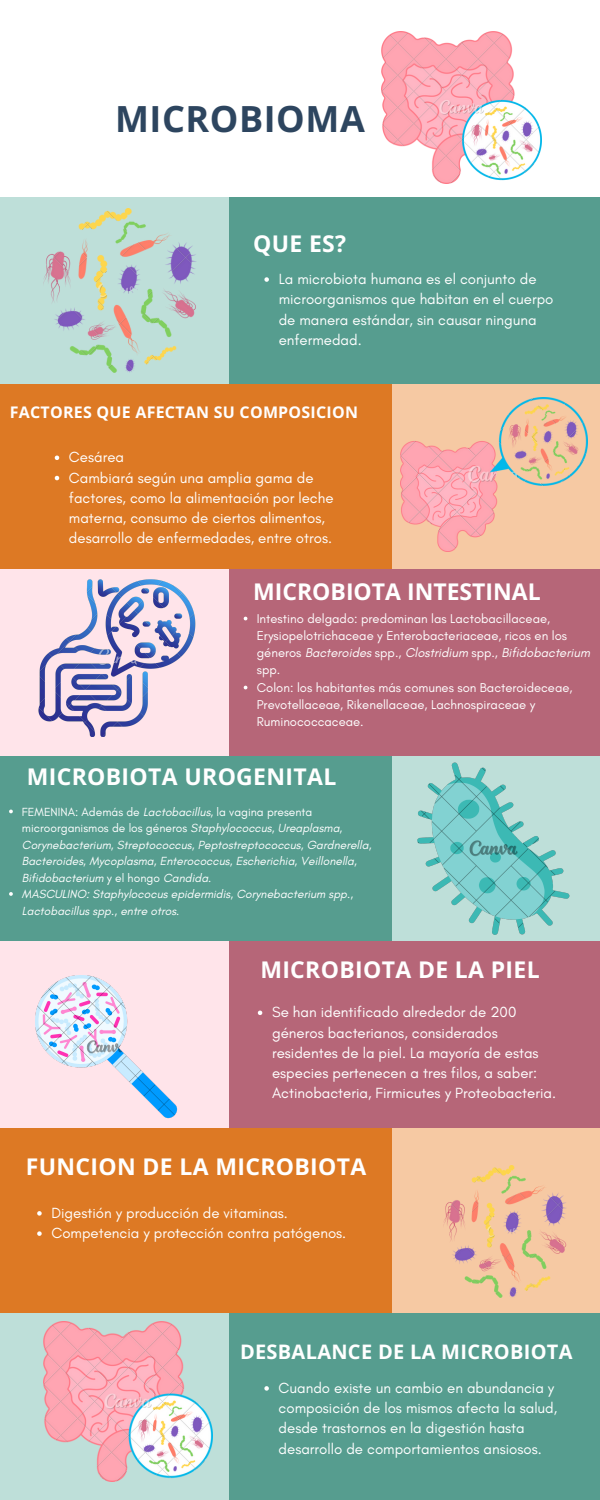
<style>
.page{position:relative;width:600px;height:1500px;background:#fff}
.page>*{position:absolute;margin:0;border:0;box-sizing:border-box;transform-origin:0 0}
.t1{font:700 36px "Open Sans";letter-spacing:.015em;color:#2d455f}
.t2{font:700 23px "Open Sans";letter-spacing:.015em;color:#fff}
.t3{font:700 20px "Open Sans";letter-spacing:.015em;color:#fff}
.t4{font:700 16px "Open Sans";letter-spacing:.015em;color:#fff}
.t5{font:15px/20.2px "Glacial Indifference";color:#fff}
.t6{font:13px/17.2px "Glacial Indifference";color:#fff}
.t7{font:italic 12px/16.5px "Glacial Indifference";color:#fff}
.s1{font-style:italic}
.s2{font-style:normal}
</style>
<div class="page">
<div style="left:0;top:383px;width:392px;height:186px;background:#dd7924"></div>
<div style="left:0;top:755px;width:392px;height:187px;background:#569d8f"></div>
<div style="left:0;top:1128px;width:392px;height:186px;background:#dd7924"></div>
<div style="left:0;top:569px;width:230px;height:186px;background:#ffe4ea"></div>
<div style="left:0;top:197px;width:230px;height:186px;background:#bedfd9"></div>
<div style="left:0;top:942px;width:230px;height:186px;background:#ffe4ea"></div>
<div style="left:0;top:1314px;width:230px;height:186px;background:#bedfd9"></div>
<div style="left:392px;top:383px;width:208px;height:186px;background:#f6c9a3"></div>
<div style="left:392px;top:755px;width:208px;height:187px;background:#bedfd9"></div>
<div style="left:392px;top:1128px;width:208px;height:186px;background:#f6c9a3"></div>
<div style="left:230px;top:569px;width:370px;height:186px;background:#b66678"></div>
<div style="left:230px;top:197px;width:370px;height:186px;background:#569d8f"></div>
<div style="left:230px;top:942px;width:370px;height:186px;background:#b66678"></div>
<div style="left:230px;top:1314px;width:370px;height:186px;background:#569d8f"></div>
<img style="left:43px;top:1321px;width:169px;height:160px">
<img style="left:444px;top:1166px;width:123px;height:132px">
<img style="left:400px;top:398px;width:187px;height:153px">
<img style="left:35px;top:976px;width:143px;height:143px">
<img style="left:382px;top:32px;width:160px;height:151px">
<img style="left:43px;top:208px;width:153px;height:164px">
<img style="left:38px;top:580px;width:158px;height:157px">
<img style="left:418px;top:763px;width:151px;height:171px">
<svg style="left:264px;top:277px;width:5px;height:5px"></svg>
<svg style="left:55px;top:456px;width:4px;height:4px"></svg>
<svg style="left:55px;top:476px;width:4px;height:4px"></svg>
<svg style="left:9px;top:810px;width:4px;height:3px"></svg>
<svg style="left:9px;top:892px;width:4px;height:4px"></svg>
<svg style="left:258px;top:1011px;width:4px;height:4px"></svg>
<svg style="left:37px;top:1211px;width:5px;height:5px"></svg>
<svg style="left:37px;top:1231px;width:5px;height:5px"></svg>
<svg style="left:264px;top:1386px;width:5px;height:5px"></svg>
<p class="t1" style="left:115px;top:93px;width:251px">MICROBIOMA</p>
<p class="t2" style="left:253px;top:227px;width:95px">QUE ES?</p>
<h1 class="t5" style="left:279px;top:269px;width:276px">La microbiota humana es el conjunto de microorganismos que habitan en el cuerpo de manera estándar, sin causar ninguna enfermedad.</h1>
<h2 class="t4" style="left:10px;top:401px;width:350px">FACTORES QUE AFECTAN SU COMPOSICION</h2>
<p class="t5" style="left:69px;top:447px;width:57px">Cesárea</p>
<h2 class="t5" style="left:69px;top:467px;width:266px">Cambiará según una amplia gama de factores, como la alimentación por leche materna, consumo de ciertos alimentos, desarrollo de enfermedades, entre otros.</h2>
<p class="t2" style="left:253px;top:575px;width:289px">MICROBIOTA INTESTINAL</p>
<p class="t6" style="left:257px;top:610px;width:335px">Intestino delgado: predominan las Lactobacillaceae, Erysiopelotrichaceae y Enterobacteriaceae, ricos en los géneros <span class="s1">Bacteroides</span> spp., <span class="s1">Clostridium</span> spp., <span class="s1">Bifidobacterium </span>spp.</p>
<p class="t6" style="left:257px;top:679px;width:317px">Colon: los habitantes más comunes son Bacteroideceae,<br>Prevotellaceae, Rikenellaceae, Lachnospiraceae y<br>Ruminococcaceae.</p>
<p class="t2" style="left:27px;top:761px;width:311px">MICROBIOTA UROGENITAL</p>
<h2 class="t7" style="left:22px;top:803px;width:351px"><span class="s2">FEMENINA: Además de</span> Lactobacillus, <span class="s2">la vagina presenta microorganismos de los géneros</span> Staphylococcus, Ureaplasma, Corynebacterium, Streptococcus, Peptostreptococcus, Gardnerella, Bacteroides, Mycoplasma, Enterococcus, Escherichia, Veillonella, Bifidobacterium <span class="s2">y el hongo</span> Candida.</h2>
<p class="t7" style="left:22px;top:886px;width:333px">MASCULINO: Staphylococus epidermidis, Corynebacterium spp.,<br>Lactobacillus spp., entre otros.</p>
<p class="t2" style="left:260px;top:954px;width:281px">MICROBIOTA DE LA PIEL</p>
<p class="t5" style="left:272px;top:1002px;width:285px">Se han identificado alrededor de 200 géneros bacterianos, considerados residentes de la piel. La mayoría de estas especies pertenecen a tres filos, a saber:<br>Actinobacteria, Firmicutes y Proteobacteria.</p>
<h4 class="t2" style="left:26px;top:1150px;width:342px">FUNCION DE LA MICROBIOTA</h4>
<p class="t5" style="left:51px;top:1203px;width:238px">Digestión y producción de vitaminas.</p>
<p class="t5" style="left:51px;top:1223px;width:296px">Competencia y protección contra patógenos.</p>
<p class="t3" style="left:240px;top:1338px;width:334px">DESBALANCE DE LA MICROBIOTA</p>
<h2 class="t5" style="left:279px;top:1378px;width:280px">Cuando existe un cambio en abundancia y composición de los mismos afecta la salud, desde trastornos en la digestión hasta desarrollo de comportamientos ansiosos.</h2>
</div>
